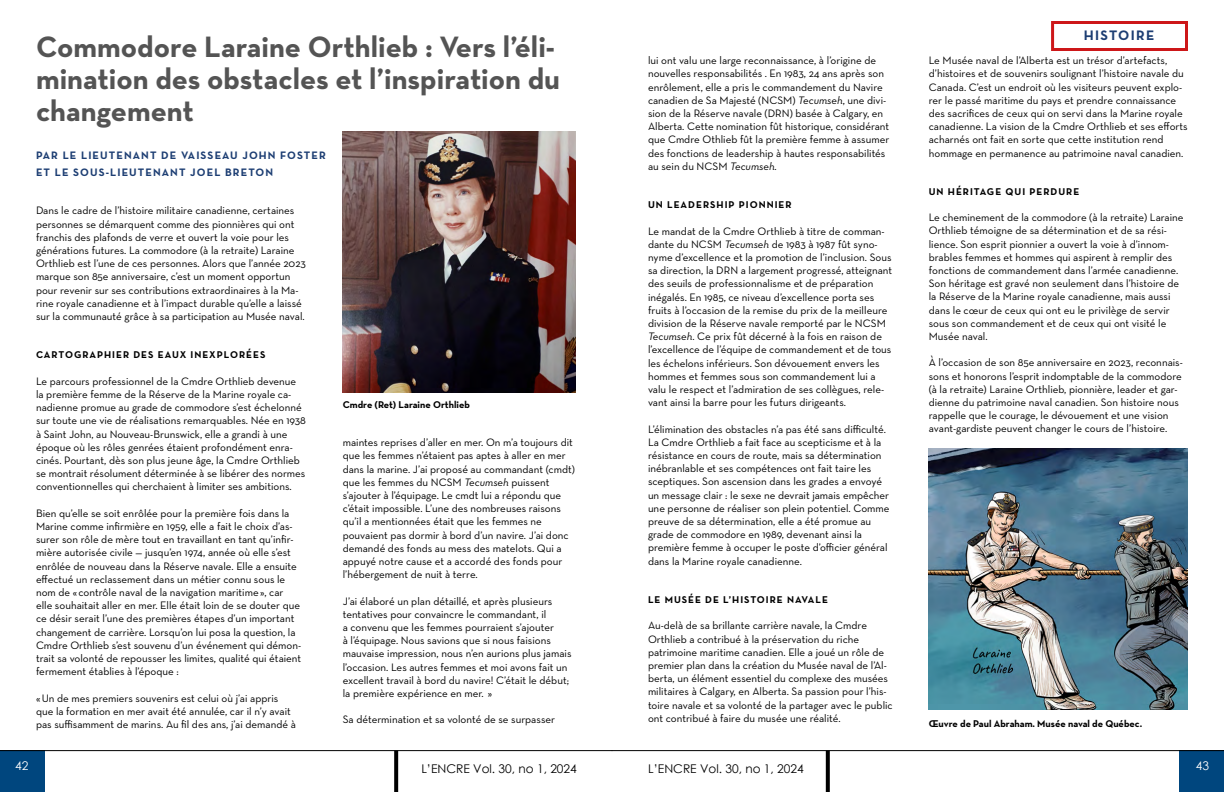
<style>
.page{position:relative;width:1224px;height:792px;background:#fff}
.page>*{position:absolute;margin:0;border:0;box-sizing:border-box;transform-origin:0 0}
.Titre{font:700 30px/32px "Neutra Text";color:#545454}
.Titre_de_section{font:700 14px "Neutra Text";letter-spacing:.1em;color:#1d3e73}
.t1{font:12px "Century Gothic";color:#000}
.t2{font:12px "Century Gothic";color:#fff}
.Paragraphe{font:11px/13.2px "Neutra Text";color:#000}
.Sous-titre{font:700 11px/17.2px "Neutra Text";letter-spacing:.1em;color:#1d3e73}
.Titre_de_paragraphe{font:700 10px "Neutra Text";letter-spacing:.1em;color:#000}
.Légende_de_photo{font:700 10px "Neutra Text";color:#000}
.s1{font-family:"Neutra Text Book Italic Alt"}
</style>
<div class="page">
<div style="left:0;top:750px;width:44px;height:42px;background:#00467e"></div>
<svg style="left:394px;top:751px;width:4px;height:41px"></svg>
<svg style="left:826px;top:751px;width:4px;height:41px"></svg>
<div style="left:1180px;top:750px;width:44px;height:42px;background:#00467e"></div>
<hr style="left:0;top:750px;width:612px;height:1px;background:#000">
<hr style="left:612px;top:750px;width:612px;height:1px;background:#000">
<div style="left:1051px;top:21px;width:137px;height:30px;border:3px solid #cd1719"></div>
<img style="left:343px;top:132px;width:233px;height:260px">
<img style="left:929px;top:449px;width:259px;height:260px">
<h2 class="Titre" style="left:36px;top:30px;width:526px">Commodore Laraine Orthlieb : Vers l’éli&shy;mination des obstacles et l’inspiration du changement</h2>
<h3 class="Sous-titre" style="left:36px;top:146px;width:291px">PAR LE LIEUTENANT DE VAISSEAU JOHN FOSTER<br>ET LE SOUS-LIEUTENANT JOEL BRETON</h3>
<p class="Paragraphe" style="left:36px;top:204px;width:271px">Dans le cadre de l’histoire militaire canadienne, certaines personnes se démarquent comme des pionnières qui ont franchis des plafonds de verre et ouvert la voie pour les générations futures. La commodore (à la retraite) Laraine Orthlieb est l’une de ces personnes. Alors que l’année 2023 marque son 85e anniversaire, c’est un moment opportun pour revenir sur ses contributions extraordinaires à la Ma&shy;rine royale canadienne et à l’impact durable qu’elle a laissé sur la communauté grâce à sa participation au Musée naval.</p>
<p class="Titre_de_paragraphe" style="left:36px;top:349px;width:231px">CARTOGRAPHIER DES EAUX INEXPLORÉES</p>
<p class="Paragraphe" style="left:36px;top:374px;width:272px">Le parcours professionnel de la Cmdre Orthlieb devenue la première femme de la Réserve de la Marine royale ca&shy;nadienne promue au grade de commodore s’est échelonné sur toute une vie de réalisations remarquables. Née en 1938 à Saint John, au Nouveau-Brunswick, elle a grandi à une époque où les rôles genrées étaient profondément enra&shy;cinés. Pourtant, dès son plus jeune âge, la Cmdre Orthlieb se montrait résolument déterminée à se libérer des normes conventionnelles qui cherchaient à limiter ses ambitions.</p>
<p class="Paragraphe" style="left:36px;top:506px;width:267px">Bien qu’elle se soit enrôlée pour la première fois dans la Marine comme infirmière en 1959, elle a fait le choix d’as&shy;surer son rôle de mère tout en travaillant en tant qu’infir&shy;mière autorisée civile — jusqu’en 1974, année où elle s’est enrôlée de nouveau dans la Réserve navale. Elle a ensuite effectué un reclassement dans un métier connu sous le nom de « contrôle naval de la navigation maritime», car elle souhaitait aller en mer. Elle était loin de se douter que ce désir serait l’une des premières étapes d’un important changement de carrière. Lorsqu’on lui posa la question, la Cmdre Orthlieb s’est souvenu d’un événement qui démon&shy;trait sa volonté de repousser les limites, qualité qui étaient fermement établies à l’époque :</p>
<p class="Paragraphe" style="left:36px;top:691px;width:261px">«Un de mes premiers souvenirs est celui où j’ai appris que la formation en mer avait été annulée, car il n’y avait pas suffisamment de marins. Au fil des ans, j’ai demandé à</p>
<p class="Légende_de_photo" style="left:343px;top:399px;width:129px">Cmdre (Ret) Laraine Orthlieb</p>
<p class="Paragraphe" style="left:343px;top:436px;width:234px">maintes reprises d’aller en mer. On m’a toujours dit que les femmes n’étaient pas aptes à aller en mer dans la marine. J’ai proposé au commandant (cmdt) que les femmes du NCSM <span class="s1">Tecumseh</span> puissent s’ajouter à l’équipage. Le cmdt lui a répondu que c’était impossible. L’une des nombreuses raisons qu’il a mentionnées était que les femmes ne pouvaient pas dormir à bord d’un navire. J’ai donc demandé des fonds au mess des matelots. Qui a appuyé notre cause et a accordé des fonds pour l’hébergement de nuit à terre.</p>
<p class="Paragraphe" style="left:343px;top:594px;width:230px">J’ai élaboré un plan détaillé, et après plusieurs tentatives pour convaincre le commandant, il<br>a convenu que les femmes pourraient s’ajouter<br>à l’équipage. Nous savions que si nous faisions mauvaise impression, nous n’en aurions plus jamais l’occasion. Les autres femmes et moi avons fait un excellent travail à bord du navire! C’était le début; la première expérience en mer. »</p>
<p class="Paragraphe" style="left:343px;top:713px;width:214px">Sa détermination et sa volonté de se surpasser</p>
<p class="Paragraphe" style="left:648px;top:54px;width:243px">lui ont valu une large reconnaissance, à l’origine de nouvelles responsabilités . En 1983, 24 ans après son enrôlement, elle a pris le commandement du Navire canadien de Sa Majesté (NCSM) <span class="s1">Tecumseh</span>, une divi&shy;sion de la Réserve navale (DRN) basée à Calgary, en Alberta. Cette nomination fût historique, considérant que Cmdre Othlieb fût la première femme à assumer des fonctions de leadership à hautes responsabilités au sein du NCSM <span class="s1">Tecumseh.</span></p>
<p class="Titre_de_paragraphe" style="left:648px;top:199px;width:145px">UN LEADERSHIP PIONNIER</p>
<p class="Paragraphe" style="left:648px;top:224px;width:246px">Le mandat de la Cmdre Orthlieb à titre de comman&shy;dante du NCSM <span class="s1">Tecumseh</span> de 1983 à 1987 fût syno&shy;nyme d’excellence et la promotion de l’inclusion. Sous sa direction, la DRN a largement progressé, atteignant des seuils de professionnalisme et de préparation inégalés. En 1985, ce niveau d’excellence porta ses fruits à l’occasion de la remise du prix de la meilleure division de la Réserve navale remporté par le NCSM <span class="s1">Tecumseh</span>. Ce prix fût décerné à la fois en raison de l’excellence de l’équipe de commandement et de tous les échelons inférieurs. Son dévouement envers les hommes et femmes sous son commandement lui a valu le respect et l’admiration de ses collègues, rele&shy;vant ainsi la barre pour les futurs dirigeants.</p>
<p class="Paragraphe" style="left:648px;top:422px;width:243px">L’élimination des obstacles n’a pas été sans difficulté.<br>La Cmdre Orthlieb a fait face au scepticisme et à la résistance en cours de route, mais sa détermination inébranlable et ses compétences ont fait taire les sceptiques. Son ascension dans les grades a envoyé un message clair : le sexe ne devrait jamais empêcher une personne de réaliser son plein potentiel. Comme preuve de sa détermination, elle a été promue au grade de commodore en 1989, devenant ainsi la première femme à occuper le poste d’officier général dans la Marine royale canadienne.</p>
<p class="Titre_de_paragraphe" style="left:648px;top:593px;width:181px">LE MUSÉE DE L’HISTOIRE NAVALE</p>
<p class="Paragraphe" style="left:648px;top:619px;width:246px">Au-delà de sa brillante carrière navale, la Cmdre Orthlieb a contribué à la préservation du riche patrimoine maritime canadien. Elle a joué un rôle de premier plan dans la création du Musée naval de l’Al&shy;berta, un élément essentiel du complexe des musées militaires à Calgary, en Alberta. Sa passion pour l’his&shy;toire navale et sa volonté de la partager avec le public ont contribué à faire du musée une réalité.</p>
<h1 class="Titre_de_section" style="left:1084px;top:26px;width:72px">HISTOIRE</h1>
<p class="Paragraphe" style="left:929px;top:54px;width:260px">Le Musée naval de l’Alberta est un trésor d’artefacts, d’histoires et de souvenirs soulignant l’histoire navale du Canada. C’est un endroit où les visiteurs peuvent explo&shy;rer le passé maritime du pays et prendre connaissance des sacrifices de ceux qui on servi dans la Marine royale canadienne. La vision de la Cmdre Orthlieb et ses efforts acharnés ont fait en sorte que cette institution rend hommage en permanence au patrimoine naval canadien.</p>
<p class="Titre_de_paragraphe" style="left:929px;top:185px;width:152px">UN HÉRITAGE QUI PERDURE</p>
<p class="Paragraphe" style="left:929px;top:211px;width:256px">Le cheminement de la commodore (à la retraite) Laraine Orthlieb témoigne de sa détermination et de sa rési&shy;lience. Son esprit pionnier a ouvert la voie à d’innom&shy;brables femmes et hommes qui aspirent à remplir des fonctions de commandement dans l’armée canadienne.<br>Son héritage est gravé non seulement dans l’histoire de la Réserve de la Marine royale canadienne, mais aussi dans le cœur de ceux qui ont eu le privilège de servir sous son commandement et de ceux qui ont visité le Musée naval.</p>
<p class="Paragraphe" style="left:929px;top:356px;width:256px">À l’occasion de son 85e anniversaire en 2023, reconnais&shy;sons et honorons l’esprit indomptable de la commodore (à la retraite) Laraine Orthlieb, pionnière, leader et gar&shy;dienne du patrimoine naval canadien. Son histoire nous rappelle que le courage, le dévouement et une vision avant-gardiste peuvent changer le cours de l’histoire.</p>
<p class="Légende_de_photo" style="left:929px;top:717px;width:215px">Œuvre de Paul Abraham. Musée naval de Québec.</p>
<p class="t2" style="left:15px;top:757px;width:15px">42</p>
<p class="t2" style="left:1196px;top:757px;width:15px">43</p>
<p class="t1" style="left:421px;top:761px;width:157px">L’ENCRE Vol. 30, no 1, 2024</p>
<p class="t1" style="left:648px;top:761px;width:157px">L’ENCRE Vol. 30, no 1, 2024</p>
</div>
